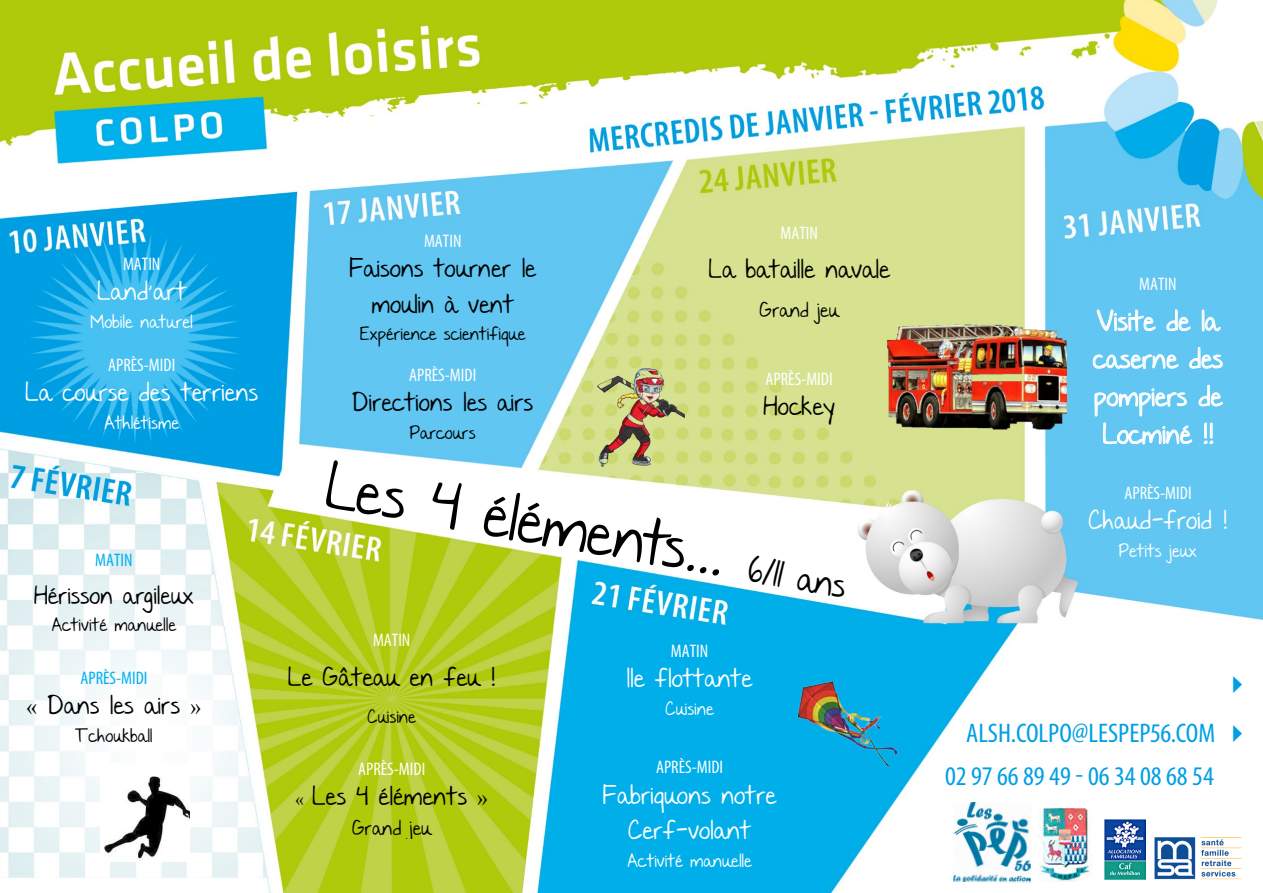
<style>
.page{position:relative;width:1263px;height:893px;background:#fff}
.page>*{position:absolute;margin:0;border:0;box-sizing:border-box;transform-origin:0 0}
.t1{font:52.5px "Nothing You Could Say";color:#000}
.t2{font:condensed 27px/43.7px "Myriad Pro";color:#009fe3;scale:1.04 1}
.t3{font:22.8px/37.7px "Nothing You Could Say";color:#fff;text-align:center}
.t4{font:21.3px/35.4px "Nothing You Could Say";color:#000;text-align:center}
.t5{font:21.3px/35.1px "Nothing You Could Say";color:#fff;text-align:center}
.t6{font:20.55px "Nothing You Could Say";color:#000}
.t7{font:condensed 18.15px "Myriad Pro";color:#fff}
.t8{font:condensed 18.15px "Myriad Pro";color:#00b0f0}
.t9{font:16.8px "Nothing You Could Say";color:#000}
.t10{font:15.15px "Nothing You Could Say";color:#000}
.t11{font:15.15px "Nothing You Could Say";color:#fff}
.s1{font-family:"Times New Roman"}
.s2{font-size:30px}
.s3{font-family:"Times New Roman";font-size:16.8px}
</style>
<div class="page">
<img style="left:0;top:0;width:1263px;height:893px">
<svg style="left:1092px;top:273px;width:131px;height:172px;background:#71ccf3"></svg>
<img style="left:597px;top:368px;width:88px;height:98px">
<img style="left:882px;top:319px;width:184px;height:116px">
<img style="left:795px;top:678px;width:104px;height:88px">
<img style="left:101px;top:763px;width:89px;height:99px">
<img style="left:1104px;top:819px;width:42px;height:61px">
<img style="left:1152px;top:836px;width:92px;height:43px">
<img style="left:1038px;top:809px;width:53px;height:72px">
<img style="left:953px;top:802px;width:78px;height:80px">
<svg style="left:1233px;top:676px;width:9px;height:17px"></svg>
<p class="t7" style="left:123px;top:253px;width:39px">MATIN</p>
<p class="t5" style="left:97px;top:275px;width:91px">Land’art</p>
<p class="t11" style="left:90px;top:310px;width:104px">Mobile naturel</p>
<p class="t7" style="left:108px;top:354px;width:69px">APRÈS-MIDI</p>
<p class="t5" style="left:25px;top:376px;width:235px">La course des terriens</p>
<p class="t11" style="left:104px;top:411px;width:77px">Athlétisme</p>
<p class="t8" style="left:95px;top:549px;width:39px">MATIN</p>
<p class="t6" style="left:34px;top:579px;width:162px">Hérisson argileux</p>
<p class="t10" style="left:51px;top:613px;width:126px">Activité manuelle</p>
<p class="t8" style="left:80px;top:666px;width:69px">APRÈS-MIDI</p>
<p class="t4" style="left:27px;top:688px;width:176px"><span class="s1">«</span> Dans les airs <span class="s1">»</span></p>
<p class="t10" style="left:75px;top:723px;width:79px">Tchoukball</p>
<p class="t7" style="left:424px;top:230px;width:39px">MATIN</p>
<p class="t4" style="left:349px;top:252px;width:188px">Faisons tourner le moulin à vent</p>
<p class="t10" style="left:360px;top:322px;width:167px">Expérience scientifique</p>
<p class="t7" style="left:409px;top:364px;width:69px">APRÈS-MIDI</p>
<p class="t4" style="left:352px;top:385px;width:182px">Directions les airs</p>
<p class="t10" style="left:410px;top:421px;width:67px">Parcours</p>
<p class="t7" style="left:780px;top:222px;width:39px">MATIN</p>
<p class="t4" style="left:708px;top:252px;width:183px">La bataille navale</p>
<p class="t9" style="left:759px;top:297px;width:81px">Grand jeu</p>
<p class="t7" style="left:765px;top:368px;width:69px">APRÈS-MIDI</p>
<p class="t4" style="left:763px;top:389px;width:74px">Hockey</p>
<h1 class="t1" style="left:333px;top:444px;width:531px;rotate:10deg">Les 4 éléments... <span class="s2">6/11 ans</span></h1>
<p class="t7" style="left:373px;top:629px;width:39px">MATIN</p>
<p class="t4" style="left:288px;top:660px;width:210px">Le Gâteau en feu !</p>
<p class="t10" style="left:368px;top:704px;width:50px">Cuisine</p>
<p class="t7" style="left:358px;top:758px;width:69px">APRÈS-MIDI</p>
<p class="t4" style="left:295px;top:779px;width:194px"><span class="s3">«</span> Les 4 éléments <span class="s1">»</span></p>
<p class="t9" style="left:352px;top:814px;width:81px">Grand jeu</p>
<p class="t7" style="left:671px;top:640px;width:39px">MATIN</p>
<p class="t5" style="left:627px;top:662px;width:127px">Ile flottante</p>
<p class="t11" style="left:665px;top:697px;width:50px">Cuisine</p>
<p class="t7" style="left:656px;top:756px;width:69px">APRÈS-MIDI</p>
<p class="t5" style="left:603px;top:778px;width:175px">Fabriquons notre<br>Cerf-volant</p>
<p class="t11" style="left:627px;top:848px;width:126px">Activité manuelle</p>
<p class="t7" style="left:1139px;top:273px;width:39px">MATIN</p>
<p class="t3" style="left:1093px;top:303px;width:131px">Visite de la caserne des pompiers de<br>Locminé !!</p>
<p class="t7" style="left:1124px;top:482px;width:69px">APRÈS-MIDI</p>
<p class="t5" style="left:1088px;top:504px;width:141px">Chaud-froid !</p>
<p class="t11" style="left:1119px;top:539px;width:80px">Petits jeux</p>
<p class="t2" style="left:945px;top:710px;width:296px;text-indent:21px">ALSH.COLPO@LESPEP56.COM ✔<br>02 97 66 89 49 - 06 34 08 68 54</p>
</div>
